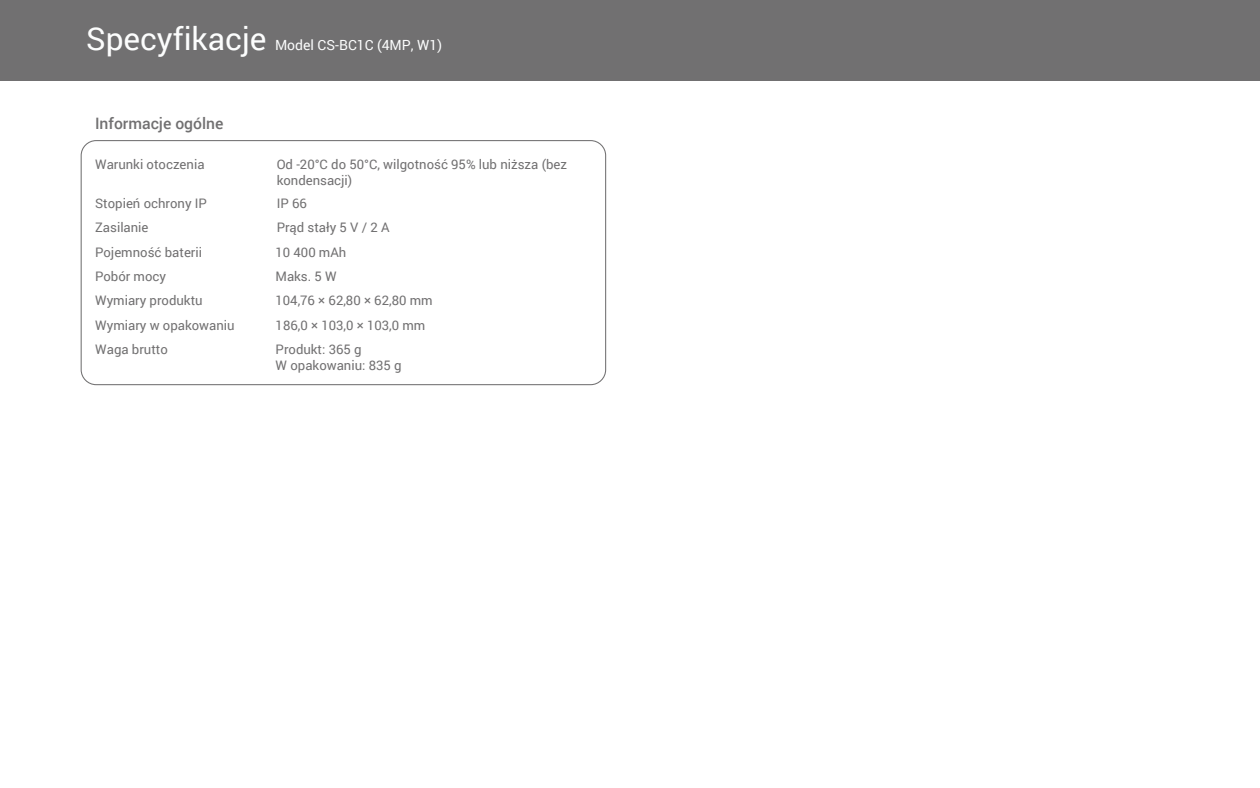
<style>
.page{position:relative;width:1260px;height:788px;background:#fff}
.page>*{position:absolute;margin:0;border:0;box-sizing:border-box;transform-origin:0 0}
.t1{font:31.5px "Roboto";color:#fcfdfd}
.t2{font:500 15.75px "Roboto";color:#717071}
.t3{font:14px "Roboto";color:#fcfdfd}
.t4{font:13.12px/15.8px "Roboto";color:#717071}
</style>
<div class="page">
<div style="left:0;top:0;width:1260px;height:80px;background:#717071"></div>
<div style="left:81px;top:140px;width:525px;height:245px;border:1px solid #717071;border-radius:15px"></div>
<h1 class="t1" style="left:86px;top:17px;width:182px">Specyfikacje</h1>
<p class="t3" style="left:275px;top:35px;width:169px">Model CS-BC1C (4MP, W1)</p>
<p class="t2" style="left:95px;top:112px;width:130px">Informacje ogólne</p>
<p class="t4" style="left:95px;top:156px;width:111px">Warunki otoczenia</p>
<p class="t4" style="left:277px;top:156px;width:292px">Od -20°C do 50°C, wilgotność 95% lub niższa (bez kondensacji)</p>
<p class="t4" style="left:95px;top:195px;width:113px">Stopień ochrony IP</p>
<p class="t4" style="left:277px;top:195px;width:32px">IP 66</p>
<p class="t4" style="left:95px;top:219px;width:55px">Zasilanie</p>
<p class="t4" style="left:277px;top:219px;width:114px">Prąd stały 5 V / 2 A</p>
<p class="t4" style="left:95px;top:243px;width:108px">Pojemność baterii</p>
<p class="t4" style="left:276px;top:243px;width:72px">10 400 mAh</p>
<p class="t4" style="left:95px;top:267px;width:73px">Pobór mocy</p>
<p class="t4" style="left:276px;top:267px;width:63px">Maks. 5 W</p>
<p class="t4" style="left:95px;top:292px;width:109px">Wymiary produktu</p>
<p class="t4" style="left:276px;top:292px;width:159px">104,76 × 62,80 × 62,80 mm</p>
<p class="t4" style="left:95px;top:316px;width:141px">Wymiary w opakowaniu</p>
<p class="t4" style="left:276px;top:316px;width:151px">186,0 × 103,0 × 103,0 mm</p>
<p class="t4" style="left:95px;top:341px;width:74px">Waga brutto</p>
<p class="t4" style="left:276px;top:341px;width:128px">Produkt: 365 g<br>W opakowaniu: 835 g</p>
</div>
